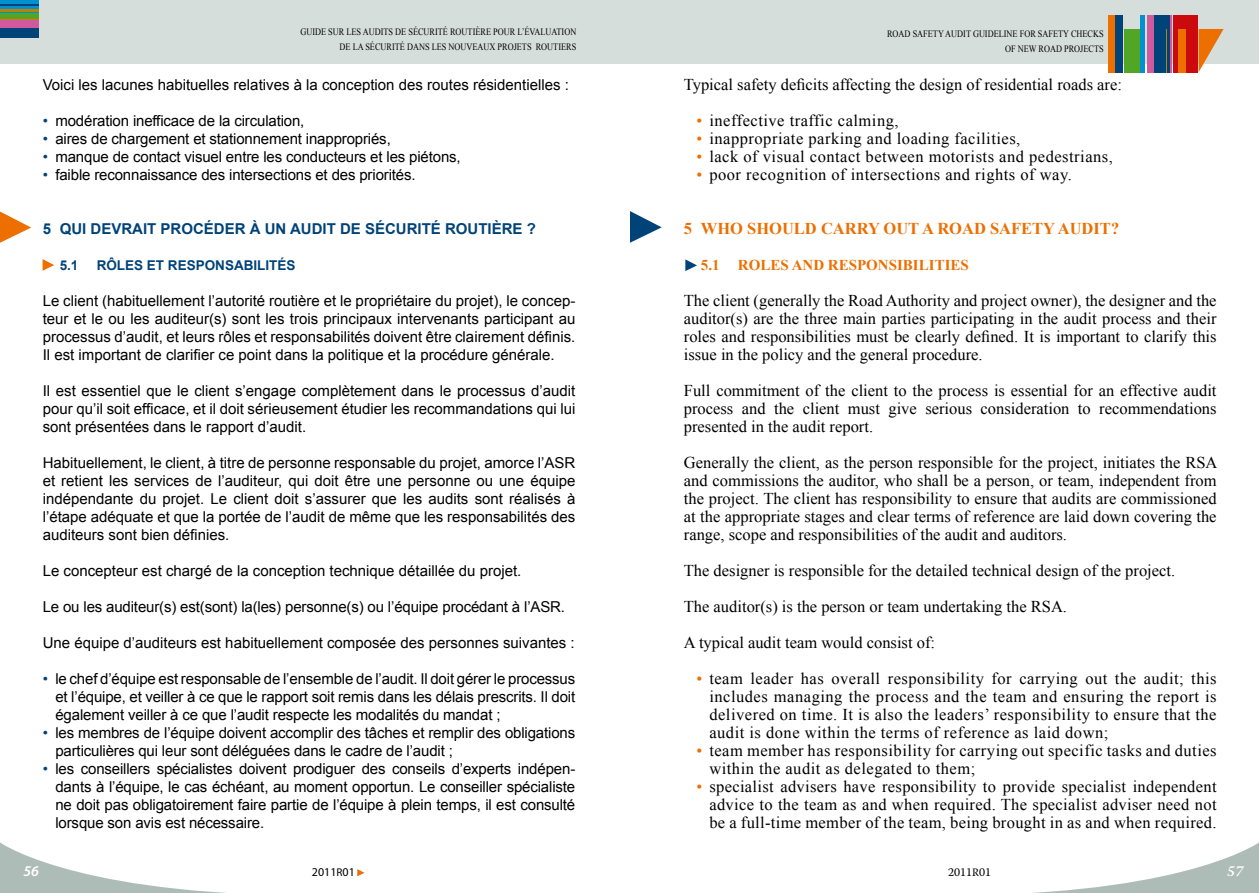
<style>
.page{position:relative;width:1259px;height:893px;background:#fff}
.page>*{position:absolute;margin:0;border:0;box-sizing:border-box;transform-origin:0 0}
.t1{font:16.5px/18px "Times New Roman";color:#000;text-align:justify}
.t2{font:16.5px/18px "Times New Roman";letter-spacing:.03em;color:#000}
.t3{font:700 16.5px "Times New Roman";color:#ed6f00}
.t4{font:15px/18px "Arial";letter-spacing:-.01em;color:#000;text-align:justify}
.t5{font:700 15px "Arial";color:#004378}
.t6{font:700 15px "Times New Roman";color:#ed6f00}
.t7{font:italic 600 15px "Myriad Pro";color:#fff}
.t8{font:italic 600 15px "Warnock Pro";color:#fff}
.t9{font:700 13.5px "Arial";color:#004378}
.t10{font:12px "Myriad Pro";color:#000}
.t11{font:12px "Warnock Pro";color:#000}
.t12{font:9.75px/15px "Times New Roman";color:#000;scale:.85 1}
.s1{color:#004378}
.s2{color:#ed6f00}
.s3{font-size:11.25px}
</style>
<div class="page">
<svg style="left:0;top:842px;width:226px;height:51px"></svg>
<svg style="left:357px;top:869px;width:7px;height:7px"></svg>
<svg style="left:1033px;top:842px;width:226px;height:51px"></svg>
<div style="left:0;top:0;width:629px;height:63px;background:#d6dedc"></div>
<hr style="left:0;top:8px;width:38px;height:1px;background:#cb0a0d">
<div style="left:0;top:0;width:38px;height:8px;background:#0091ce"></div>
<hr style="left:0;top:9px;width:38px;height:3px;background:#b88308">
<div style="left:0;top:12px;width:38px;height:7px;background:#52a625"></div>
<hr style="left:0;top:19px;width:38px;height:2px;background:#ed6f00">
<div style="left:0;top:21px;width:38px;height:7px;background:#d15a9e"></div>
<div style="left:0;top:28px;width:38px;height:9px;background:#004378"></div>
<hr style="left:0;top:12px;width:38px;height:1px;background:#0091ce">
<hr style="left:0;top:4px;width:38px;height:2px;background:#004378">
<div style="left:629px;top:0;width:630px;height:63px;background:#d6dedc"></div>
<svg style="left:0;top:212px;width:31px;height:31px"></svg>
<svg style="left:630px;top:211px;width:31px;height:32px"></svg>
<svg style="left:685px;top:259px;width:12px;height:12px"></svg>
<svg style="left:43px;top:259px;width:11px;height:12px"></svg>
<div style="left:1107px;top:15px;width:7px;height:57px;background:#ed6f00"></div>
<div style="left:1115px;top:15px;width:7px;height:57px;background:#004378"></div>
<div style="left:1123px;top:29px;width:16px;height:43px;background:#52a625"></div>
<hr style="left:1140px;top:15px;width:4px;height:57px;background:#0091ce">
<svg style="left:1198px;top:29px;width:25px;height:43px"></svg>
<div style="left:1173px;top:15px;width:24px;height:57px;background:#cb0a0d"></div>
<div style="left:1147px;top:15px;width:25px;height:57px;background:#d15a9e"></div>
<div style="left:1154px;top:15px;width:16px;height:57px;background:#004378"></div>
<div style="left:1178px;top:29px;width:7px;height:43px;background:#ed6f00"></div>
<hr style="left:1166px;top:29px;width:1px;height:43px;background:#b88308">
<p class="t12" style="left:339px;top:25px;width:280px;text-indent:-39px">Guide sur les audits de s écurité routière pour l’évaluation de la s écurité dans les nouveaux projets routiers</p>
<p class="t12" style="left:1005px;top:26px;width:116px;text-indent:-118px">Road safety audit guideline for safety checks of new road projects</p>
<p class="t4" style="left:43px;top:76px;width:528px">Voici les lacunes habituelles relatives à la conception des routes résidentielles :</p>
<p class="t4" style="left:43px;top:112px;width:263px"><span class="s1">•</span> modération inefficace de la circulation,</p>
<p class="t4" style="left:43px;top:130px;width:350px"><span class="s1">•</span> aires de chargement et stationnement inappropriés,</p>
<p class="t4" style="left:43px;top:148px;width:419px"><span class="s1">•</span> manque de contact visuel entre les conducteurs et les piétons,</p>
<p class="t4" style="left:43px;top:166px;width:374px"><span class="s1">•</span> faible reconnaissance des intersections et des priorités.</p>
<p class="t5" style="left:43px;top:219px;width:495px">5 QUI DEVRAIT PROCÉDER À UN AUDIT DE SÉCURITÉ ROUTIÈRE ?</p>
<p class="t9" style="left:60px;top:256px;width:20px">5.1</p>
<p class="t9" style="left:97px;top:256px;width:200px">RÔLES ET RESPONSABILITÉS</p>
<p class="t4" style="left:43px;top:292px;width:534px">Le client (habituellement l’autorité routière et le propriétaire du projet), le concep&shy;teur et le ou les auditeur(s) sont les trois principaux intervenants participant au processus d’audit, et leurs rôles et responsabilités doivent être clairement définis.<br>Il est important de clarifier ce point dans la politique et la procédure générale.</p>
<p class="t4" style="left:43px;top:382px;width:534px">Il est essentiel que le client s’engage complètement dans le processus d’audit pour qu’il soit efficace, et il doit sérieusement étudier les recommandations qui lui sont présentées dans le rapport d’audit.</p>
<p class="t4" style="left:43px;top:454px;width:534px">Habituellement, le client, à titre de personne responsable du projet, amorce l’ASR et retient les services de l’auditeur, qui doit être une personne ou une équipe indépendante du projet. Le client doit s’assurer que les audits sont réalisés à l’étape adéquate et que la portée de l’audit de même que les responsabilités des auditeurs sont bien définies.</p>
<p class="t4" style="left:43px;top:562px;width:480px">Le concepteur est chargé de la conception technique détaillée du projet.</p>
<p class="t4" style="left:43px;top:598px;width:524px">Le ou les auditeur(s) est(sont) la(les) personne(s) ou l’équipe procédant à l’ASR.</p>
<p class="t4" style="left:43px;top:634px;width:533px">Une équipe d’auditeurs est habituellement composée des personnes suivantes :</p>
<p class="t4" style="left:55px;top:670px;width:521px;text-indent:-13px"><span class="s1">•</span> le chef d’équipe est responsable de l’ensemble de l’audit. Il doit gérer le processus et l’équipe, et veiller à ce que le rapport soit remis dans les délais prescrits. Il doit également veiller à ce que l’audit respecte les modalités du mandat ;</p>
<p class="t4" style="left:55px;top:724px;width:521px;text-indent:-13px"><span class="s1">•</span> les membres de l’équipe doivent accomplir des tâches et remplir des obligations particulières qui leur sont déléguées dans le cadre de l’audit ;</p>
<p class="t4" style="left:55px;top:760px;width:521px;text-indent:-13px"><span class="s1">•</span> les conseillers spécialistes doivent prodiguer des conseils d’experts indépen&shy;dants à l’équipe, le cas échéant, au moment opportun. Le conseiller spécialiste ne doit pas obligatoirement faire partie de l’équipe à plein temps, il est consulté lorsque son avis est nécessaire.</p>
<p class="t1" style="left:684px;top:75px;width:439px">Typical safety deficits affecting the design of residential roads are:</p>
<p class="t2" style="left:696px;top:111px;width:203px"><span class="s2">•</span> ineffective traffic calming,</p>
<p class="t2" style="left:696px;top:129px;width:325px"><span class="s2">•</span> inappropriate parking and loading facilities,</p>
<p class="t2" style="left:696px;top:147px;width:418px"><span class="s2">•</span> lack of visual contact between motorists and pedestrians,</p>
<p class="t2" style="left:696px;top:165px;width:377px"><span class="s2">•</span> poor recognition of intersections and rights of way.</p>
<p class="t3" style="left:684px;top:217px;width:437px">5 WHO SHOULD CARRY OUT A ROAD SAFETY AUDIT?</p>
<p class="t6" style="left:701px;top:255px;width:269px">5.1 ROLES AND RESPONSIBILITIES</p>
<p class="t1" style="left:684px;top:291px;width:534px">The client (generally the Road Authority and project owner), the designer and the auditor(s) are the three main parties participating in the audit process and their roles and responsibilities must be clearly defined. It is important to clarify this issue in the policy and the general procedure.</p>
<p class="t1" style="left:684px;top:381px;width:534px">Full commitment of the client to the process is essential for an effective audit process and the client must give serious consideration to recommendations presented in the audit report.</p>
<p class="t1" style="left:684px;top:453px;width:535px">Generally the client, as the person responsible for the project, initiates the RSA and commissions the auditor, who shall be a person, or team, independent from the project. The client has responsibility to ensure that audits are commissioned at the appropriate stages and clear terms of reference are laid down covering the range, scope and responsibilities of the audit and auditors.</p>
<p class="t1" style="left:684px;top:552px;width:493px;line-height:36px;text-align:left">The designer is responsible for the detailed technical design of the project.<br>The auditor(s) is the person or team undertaking the RSA.<br>A typical audit team would consist of:</p>
<p class="t1" style="left:709px;top:669px;width:509px;text-indent:-13px"><span class="s2">•</span> team leader has overall responsibility for carrying out the audit; this includes managing the process and the team and ensuring the report is delivered on time. It is also the leaders’ responsibility to ensure that the audit is done within the terms of reference as laid down;</p>
<p class="t2" style="left:709px;top:741px;width:509px;text-indent:-13px"><span class="s2">•</span> team member has responsibility for carrying out specific tasks and duties within the audit as delegated to them;</p>
<p class="t1" style="left:709px;top:777px;width:509px;text-indent:-13px"><span class="s2">•</span> specialist advisers have responsibility to provide specialist independent advice to the team as and when required. The specialist adviser need not be a full-time member of the team, being brought in as and when required.</p>
<p class="t7" style="left:23px;top:861px;width:17px">56</p>
<p class="t10" style="left:312px;top:865px;width:44px">2011<span class="s3">R</span>01</p>
<p class="t11" style="left:948px;top:865px;width:45px">2011<span class="s3">R</span>01</p>
<p class="t8" style="left:1227px;top:862px;width:17px">57</p>
</div>
